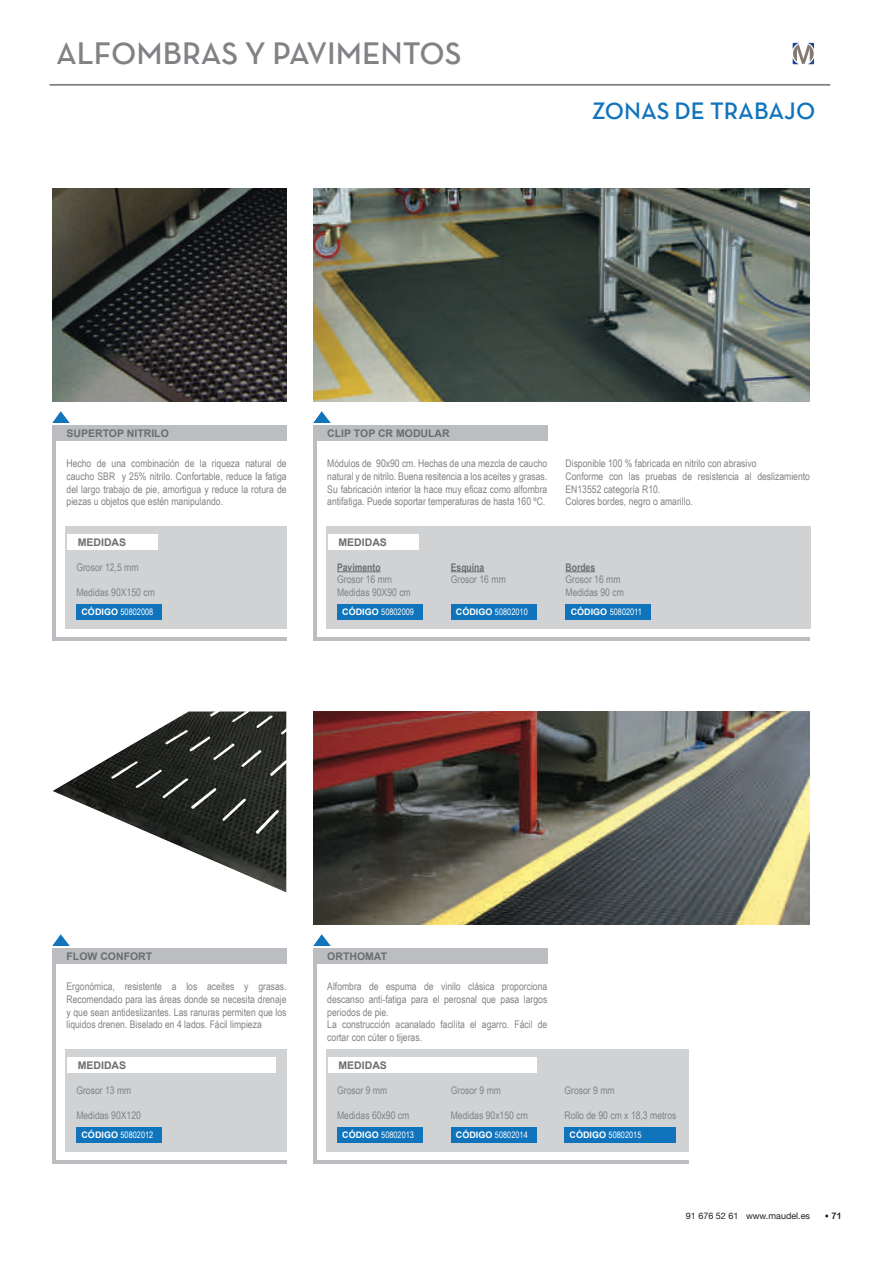
<style>
.page{position:relative;width:893px;height:1263px;background:#fff}
.page>*{position:absolute;margin:0;border:0;box-sizing:border-box;transform-origin:0 0}
.t1{font:31.5px "Neutra Text Demi SC";color:#808285}
.t2{font:24px "Neutra Text Demi SC";color:#1074bc}
.t3{font:10.5px/12.6px "Arial Narrow";color:#808285}
.t4{font:700 10.5px "Arial";color:#6c6d70}
.t5{font:700 10.5px "Arial Narrow";color:#6c6d70}
.t6{font:9px "Arial Narrow";color:#fff}
.t7{font:9px "Helvetica Neue";color:#231f20}
.t8{font:9px "Arial Rounded MT Bold";color:#231f20}
.s1{font-family:"Arial";font-weight:700}
</style>
<div class="page">
<div style="left:52px;top:425px;width:235px;height:15px;background:#bcbdc0"></div>
<hr style="left:52px;top:440px;width:4px;height:201px;background:#bcbdc0">
<div style="left:65px;top:527px;width:222px;height:102px;background:#d1d2d4"></div>
<div style="left:67px;top:534px;width:91px;height:16px;background:#fff"></div>
<div style="left:77px;top:604px;width:85px;height:15px;background:#1074bc"></div>
<img style="left:53px;top:412px;width:16px;height:10px">
<img style="left:52px;top:189px;width:234px;height:212px">
<hr style="left:52px;top:637px;width:235px;height:4px;background:#bcbdc0">
<div style="left:313px;top:425px;width:234px;height:15px;background:#bcbdc0"></div>
<hr style="left:313px;top:440px;width:4px;height:201px;background:#bcbdc0">
<div style="left:326px;top:527px;width:484px;height:102px;background:#d1d2d4"></div>
<div style="left:328px;top:534px;width:91px;height:16px;background:#fff"></div>
<hr style="left:337px;top:571px;width:44px;height:1px;background:#6c6d70">
<div style="left:337px;top:604px;width:86px;height:15px;background:#1074bc"></div>
<hr style="left:451px;top:571px;width:33px;height:1px;background:#6c6d70">
<div style="left:451px;top:604px;width:85px;height:15px;background:#1074bc"></div>
<img style="left:314px;top:412px;width:16px;height:10px">
<img style="left:313px;top:189px;width:497px;height:212px">
<hr style="left:313px;top:637px;width:497px;height:4px;background:#bcbdc0">
<div style="left:52px;top:948px;width:235px;height:15px;background:#bcbdc0"></div>
<hr style="left:52px;top:963px;width:4px;height:201px;background:#bcbdc0">
<div style="left:65px;top:1049px;width:222px;height:103px;background:#d1d2d4"></div>
<div style="left:67px;top:1057px;width:209px;height:16px;background:#fff"></div>
<div style="left:77px;top:1127px;width:85px;height:15px;background:#1074bc"></div>
<img style="left:53px;top:935px;width:16px;height:10px">
<img style="left:53px;top:711px;width:233px;height:181px">
<hr style="left:52px;top:1160px;width:235px;height:4px;background:#bcbdc0">
<div style="left:313px;top:948px;width:234px;height:15px;background:#bcbdc0"></div>
<hr style="left:313px;top:963px;width:4px;height:201px;background:#bcbdc0">
<div style="left:326px;top:1049px;width:362px;height:103px;background:#d1d2d4"></div>
<div style="left:328px;top:1057px;width:209px;height:16px;background:#fff"></div>
<div style="left:337px;top:1127px;width:86px;height:15px;background:#1074bc"></div>
<div style="left:451px;top:1127px;width:85px;height:15px;background:#1074bc"></div>
<img style="left:314px;top:935px;width:16px;height:10px">
<img style="left:313px;top:711px;width:497px;height:213px">
<hr style="left:313px;top:1160px;width:376px;height:4px;background:#bcbdc0">
<svg style="left:566px;top:571px;width:29px;height:1px"></svg>
<div style="left:566px;top:604px;width:85px;height:15px;background:#1074bc"></div>
<div style="left:565px;top:1127px;width:111px;height:15px;background:#1074bc"></div>
<hr style="left:50px;top:84px;width:780px;height:1px;background:#808285">
<svg style="left:793px;top:43px;width:21px;height:21px"></svg>
<h1 class="t1" style="left:56px;top:42px;width:407px">ALFOMBRAS Y PAVIMENTOS</h1>
<h2 class="t2" style="left:592px;top:102px;width:225px">ZONAS DE TRABAJO</h2>
<p class="t4" style="left:67px;top:427px;width:104px">SUPERTOP NITRILO</p>
<p class="t3" style="left:67px;top:457px;width:222px;text-align:justify">Hecho de una combinación de la riqueza natural de caucho SBR y 25% nitrilo. Confortable, reduce la fatiga del largo trabajo de pie, amortigua y reduce la rotura de piezas u objetos que estén manipulando.</p>
<p class="t4" style="left:78px;top:537px;width:50px">MEDIDAS</p>
<p class="t3" style="left:76px;top:561px;width:64px">Grosor 12,5 mm</p>
<p class="t3" style="left:76px;top:586px;width:80px">Medidas 90X150 cm</p>
<p class="t6" style="left:81px;top:607px;width:73px"><span class="s1">CÓDIGO</span> 50802008</p>
<p class="t4" style="left:327px;top:427px;width:124px">CLIP TOP CR MODULAR</p>
<p class="t3" style="left:327px;top:457px;width:222px;text-align:justify">Módulos de 90x90 cm. Hechas de una mezcla de caucho natural y de nitrilo. Buena resitencia a los aceites y grasas.<br>Su fabricación interior la hace muy eficaz como alfombra antifatiga. Puede soportar temperaturas de hasta 160 ºC.</p>
<p class="t4" style="left:338px;top:537px;width:50px">MEDIDAS</p>
<p class="t5" style="left:337px;top:561px;width:45px">Pavimento</p>
<p class="t3" style="left:337px;top:573px;width:75px">Grosor 16 mm<br>Medidas 90X90 cm</p>
<p class="t6" style="left:342px;top:607px;width:73px"><span class="s1">CÓDIGO</span> 50802009</p>
<p class="t5" style="left:451px;top:561px;width:35px">Esquina</p>
<p class="t3" style="left:451px;top:573px;width:57px">Grosor 16 mm</p>
<p class="t6" style="left:456px;top:607px;width:73px"><span class="s1">CÓDIGO</span> 50802010</p>
<p class="t3" style="left:566px;top:457px;width:246px">Disponible 100 % fabricada en nitrilo con abrasivo<br>Conforme con las pruebas de resistencia al deslizamiento EN13552 categoría R10.<br>Colores bordes, negro o amarillo.</p>
<p class="t5" style="left:566px;top:561px;width:31px">Bordes</p>
<p class="t3" style="left:566px;top:573px;width:60px">Grosor 16 mm<br>Medidas 90 cm</p>
<p class="t6" style="left:571px;top:607px;width:73px"><span class="s1">CÓDIGO</span> 50802011</p>
<p class="t4" style="left:67px;top:950px;width:87px">FLOW CONFORT</p>
<p class="t3" style="left:67px;top:980px;width:222px;text-align:justify">Ergonómica, resistente a los aceites y grasas.<br>Recomendado para las áreas donde se necesita drenaje y que sean antideslizantes. Las ranuras permiten que los liquidos drenen. Biselado en 4 lados. Fácil limpieza</p>
<p class="t4" style="left:78px;top:1060px;width:50px">MEDIDAS</p>
<p class="t3" style="left:76px;top:1083px;width:57px">Grosor 13 mm</p>
<p class="t3" style="left:76px;top:1109px;width:66px">Medidas 90X120</p>
<p class="t6" style="left:81px;top:1129px;width:73px"><span class="s1">CÓDIGO</span> 50802012</p>
<p class="t4" style="left:327px;top:950px;width:61px">ORTHOMAT</p>
<p class="t3" style="left:327px;top:980px;width:222px">Alfombra de espuma de vinilo clásica proporciona descanso anti-fatiga para el perosnal que pasa largos periodos de pie.<br>La construcción acanalado facilita el agarro. Fácil de cortar con cúter o tijeras.</p>
<p class="t4" style="left:338px;top:1060px;width:50px">MEDIDAS</p>
<p class="t3" style="left:337px;top:1083px;width:52px">Grosor 9 mm</p>
<p class="t3" style="left:337px;top:1109px;width:74px">Medidas 60x90 cm</p>
<p class="t6" style="left:342px;top:1129px;width:73px"><span class="s1">CÓDIGO</span> 50802013</p>
<p class="t3" style="left:451px;top:1083px;width:52px">Grosor 9 mm</p>
<p class="t3" style="left:451px;top:1109px;width:79px">Medidas 90x150 cm</p>
<p class="t6" style="left:456px;top:1129px;width:73px"><span class="s1">CÓDIGO</span> 50802014</p>
<p class="t3" style="left:564px;top:1083px;width:52px">Grosor 9 mm</p>
<p class="t3" style="left:564px;top:1109px;width:113px">Rollo de 90 cm x 18,3 metros</p>
<p class="t6" style="left:570px;top:1129px;width:73px"><span class="s1">CÓDIGO</span> 50802015</p>
<p class="t7" style="left:686px;top:1210px;width:126px">91 676 52 61 www.maudel.es</p>
<p class="t8" style="left:831px;top:1210px;width:12px">71</p>
</div>
